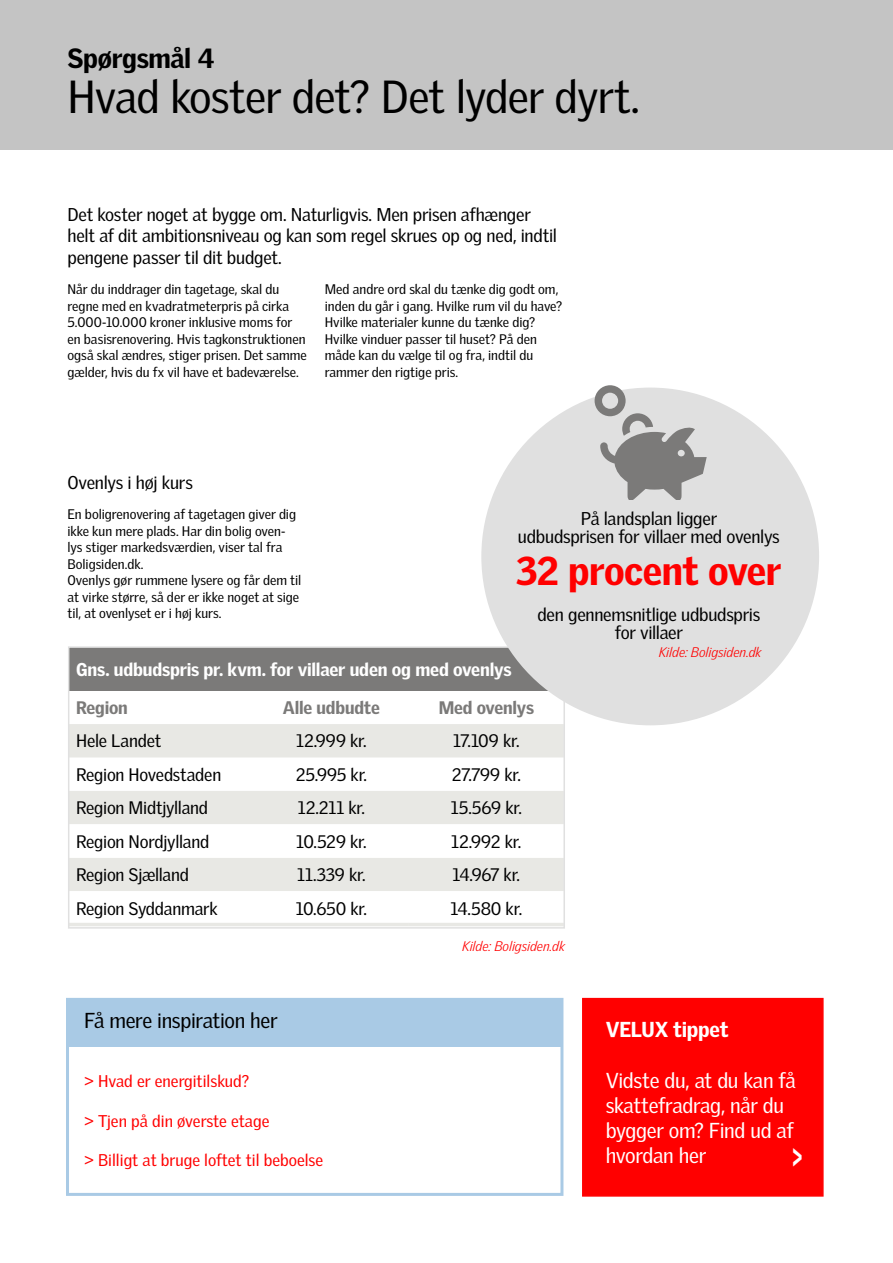
<style>
.page{position:relative;width:893px;height:1263px;background:#fff}
.page>*{position:absolute;margin:0;border:0;box-sizing:border-box;transform-origin:0 0}
.t1{font:45px "Velux Gothic";letter-spacing:-.02em;color:#000}
.t2{font:900 39px "Velux Gothic";letter-spacing:-.015em;color:#f00}
.t3{font:900 33px "Velux Gothic";color:#fff;scale:.5 1}
.t4{font:900 27px "Velux Gothic";letter-spacing:-.01em;color:#000}
.t5{font:21px/25.2px "Velux Gothic";letter-spacing:-.015em;color:#fff}
.t6{font:21px "Velux Gothic";letter-spacing:-.015em;color:#000}
.t7{font:900 21px "Velux Gothic";letter-spacing:-.015em;color:#fff}
.t8{font:18px/21.6px "Velux Gothic";letter-spacing:-.015em;color:#000;text-align:center}
.t9{font:900 18px "Velux Gothic";letter-spacing:-.01em;color:#fff}
.t10{font:17.7px "Velux Gothic";letter-spacing:-.01em;color:#000}
.t11{font:900 17.7px "Velux Gothic";letter-spacing:-.01em;color:#7b7a79}
.t12{font:16.5px "Velux Gothic";color:#f00}
.t13{font:13.5px/16.5px "Velux Gothic";color:#000}
.t14{font:italic 300 13.5px "Velux Gothic";letter-spacing:-.005em;color:#f00}
</style>
<div class="page">
<div style="left:0;top:0;width:893px;height:149px;background:#c4c4c4"></div>
<div style="left:582px;top:998px;width:242px;height:198px;background:#f00"></div>
<div style="left:68px;top:999px;width:495px;height:48px;background:#a9cae5"></div>
<div style="left:66px;top:998px;width:497px;height:198px;border:3px solid #a9cae5"></div>
<div style="left:69px;top:647px;width:495px;height:44px;background:#7b7a79"></div>
<svg style="left:71px;top:724px;width:491px;height:100px;fill:#e8e8e4"></svg>
<div style="left:71px;top:858px;width:491px;height:33px;background:#e8e8e4"></div>
<hr style="left:69px;top:923px;width:185px;height:3px;background:#e8e8e4">
<hr style="left:254px;top:923px;width:155px;height:3px;background:#e8e8e4">
<hr style="left:409px;top:923px;width:155px;height:3px;background:#e8e8e4">
<div style="left:68px;top:646px;width:497px;height:282px;border:2px solid #e0e0e0"></div>
<div style="left:481px;top:388px;width:338px;height:337px;background:#e0e0e0;border-radius:50%"></div>
<svg style="left:595px;top:385px;width:112px;height:114px"></svg>
<h3 class="t4" style="left:68px;top:41px;width:148px">Spørgsmål 4</h3>
<h1 class="t1" style="left:68px;top:70px;width:574px">Hvad koster det? Det lyder dyrt.</h1>
<h3 class="t8" style="left:68px;top:203px;width:491px;text-align:left">Det koster noget at bygge om. Naturligvis. Men prisen afhænger helt af dit ambitionsniveau og kan som regel skrues op og ned, indtil pengene passer til dit budget.</h3>
<p class="t13" style="left:68px;top:281px;width:241px">Når du inddrager din tagetage, skal du regne med en kvadratmeterpris på cirka 5.000-10.000 kroner inklusive moms for en basisrenovering. Hvis tagkonstruktionen også skal ændres, stiger prisen. Det samme gælder, hvis du fx vil have et badeværelse.</p>
<p class="t13" style="left:325px;top:281px;width:239px">Med andre ord skal du tænke dig godt om, inden du går i gang. Hvilke rum vil du have?<br>Hvilke materialer kunne du tænke dig?<br>Hvilke vinduer passer til huset? På den måde kan du vælge til og fra, indtil du rammer den rigtige pris.</p>
<h3 class="t8" style="left:68px;top:472px;width:127px">Ovenlys i høj kurs</h3>
<p class="t13" style="left:68px;top:506px;width:235px">En boligrenovering af tagetagen giver dig ikke kun mere plads. Har din bolig oven&shy;lys stiger markedsværdien, viser tal fra Boligsiden.dk.<br>Ovenlys gør rummene lysere og får dem til at virke større, så der er ikke noget at sige til, at ovenlyset er i høj kurs.</p>
<h3 class="t8" style="left:518px;top:509px;width:263px;line-height:18px">På landsplan ligger<br>udbudsprisen for villaer med ovenlys</h3>
<h2 class="t2" style="left:516px;top:546px;width:267px">32 procent over</h2>
<h3 class="t8" style="left:537px;top:605px;width:224px;line-height:18px">den gennemsnitlige udbudspris for villaer</h3>
<p class="t14" style="left:659px;top:644px;width:104px">Kilde: Boligsiden.dk</p>
<h3 class="t9" style="left:76px;top:658px;width:437px">Gns. udbudspris pr. kvm. for villaer uden og med ovenlys</h3>
<h3 class="t11" style="left:76px;top:696px;width:53px">Region</h3>
<h3 class="t11" style="left:283px;top:696px;width:99px">Alle udbudte</h3>
<h3 class="t11" style="left:439px;top:696px;width:97px">Med ovenlys</h3>
<h3 class="t10" style="left:76px;top:731px;width:87px">Hele Landet</h3>
<h3 class="t10" style="left:296px;top:731px;width:72px">12.999 kr.</h3>
<h3 class="t10" style="left:453px;top:731px;width:68px">17.109 kr.</h3>
<h3 class="t10" style="left:76px;top:764px;width:147px">Region Hovedstaden</h3>
<h3 class="t10" style="left:296px;top:764px;width:73px">25.995 kr.</h3>
<h3 class="t10" style="left:452px;top:764px;width:71px">27.799 kr.</h3>
<h3 class="t10" style="left:76px;top:797px;width:134px">Region Midtjylland</h3>
<h3 class="t10" style="left:298px;top:797px;width:69px">12.211 kr.</h3>
<h3 class="t10" style="left:451px;top:797px;width:72px">15.569 kr.</h3>
<h3 class="t10" style="left:76px;top:831px;width:135px">Region Nordjylland</h3>
<h3 class="t10" style="left:296px;top:831px;width:72px">10.529 kr.</h3>
<h3 class="t10" style="left:451px;top:831px;width:72px">12.992 kr.</h3>
<h3 class="t10" style="left:76px;top:864px;width:115px">Region Sjælland</h3>
<h3 class="t10" style="left:297px;top:864px;width:70px">11.339 kr.</h3>
<h3 class="t10" style="left:452px;top:864px;width:69px">14.967 kr.</h3>
<h3 class="t10" style="left:76px;top:898px;width:143px">Region Syddanmark</h3>
<h3 class="t10" style="left:296px;top:898px;width:73px">10.650 kr.</h3>
<h3 class="t10" style="left:450px;top:898px;width:73px">14.580 kr.</h3>
<p class="t14" style="left:462px;top:938px;width:104px">Kilde: Boligsiden.dk</p>
<h3 class="t6" style="left:84px;top:1008px;width:195px">Få mere inspiration her</h3>
<p class="t12" style="left:84px;top:1071px;width:167px">&gt; Hvad er energitilskud?</p>
<p class="t12" style="left:84px;top:1111px;width:187px">&gt; Tjen på din øverste etage</p>
<p class="t12" style="left:84px;top:1150px;width:241px">&gt; Billigt at bruge loftet til beboelse</p>
<h3 class="t7" style="left:606px;top:1016px;width:124px">VELUX tippet</h3>
<h3 class="t5" style="left:606px;top:1067px;width:192px">Vidste du, at du kan få skattefradrag, når du bygger om? Find ud af hvordan her</h3>
<h3 class="t3" style="left:792px;top:1136px;width:21px">&gt;</h3>
</div>
